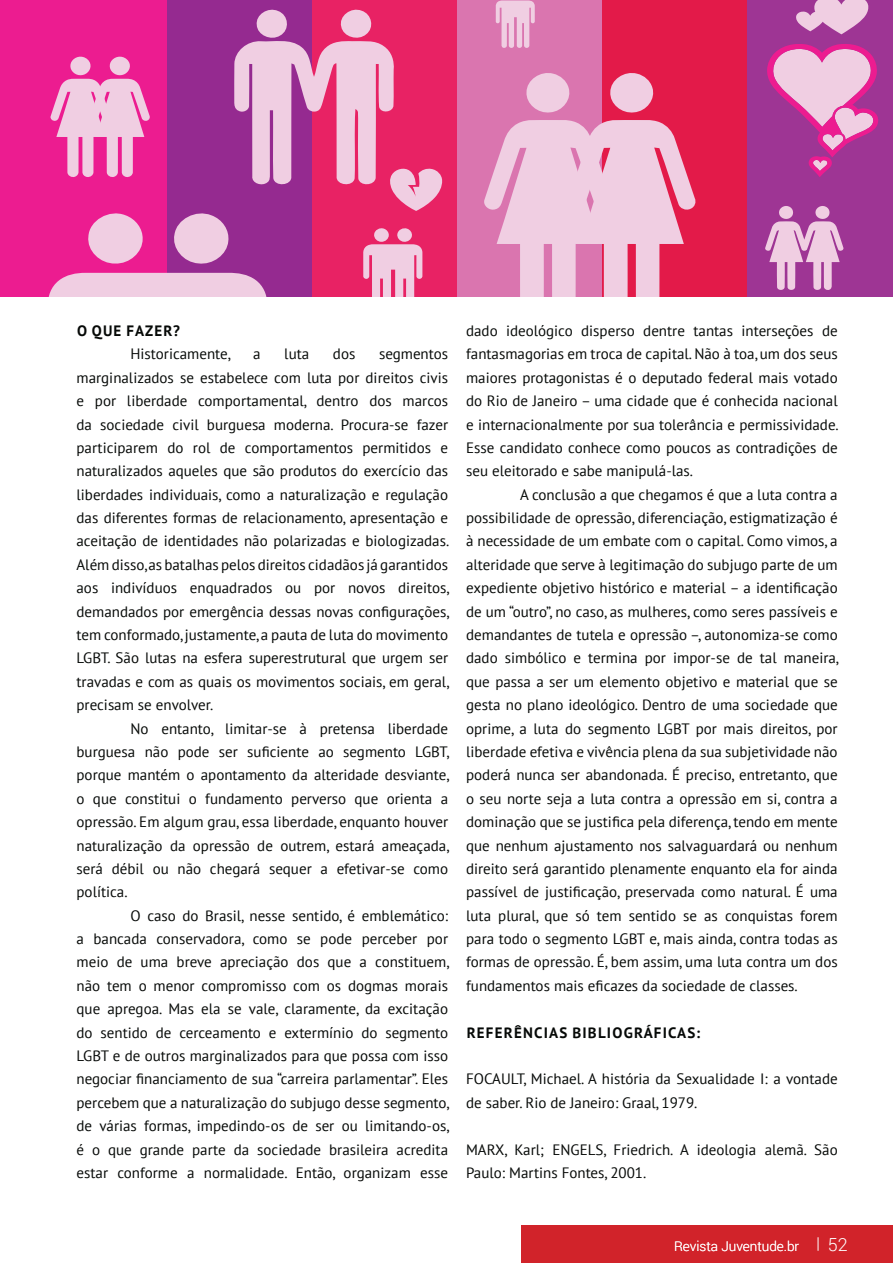
<style>
.page{position:relative;width:893px;height:1263px;background:#fff}
.page>*{position:absolute;margin:0;border:0;box-sizing:border-box;transform-origin:0 0}
.t1{font:300 18px "Roboto";color:#fff}
.t2{font:15px/23.4px "PT Sans";color:#060907;text-align:justify}
.t3{font:700 15px "PT Sans";letter-spacing:.08em;color:#060907}
.t4{font:300 13.5px "Roboto";color:#fff}
</style>
<div class="page">
<div style="left:737px;top:0;width:156px;height:297px;background:#9e3594"></div>
<div style="left:592px;top:0;width:155px;height:297px;background:#e31a49"></div>
<div style="left:447px;top:0;width:155px;height:297px;background:#da75af"></div>
<div style="left:302px;top:0;width:155px;height:297px;background:#e82264"></div>
<div style="left:0;top:0;width:167px;height:297px;background:#ec1c90"></div>
<svg style="left:484px;top:73px;width:212px;height:224px"></svg>
<svg style="left:496px;top:0;width:39px;height:48px"></svg>
<svg style="left:765px;top:206px;width:79px;height:84px"></svg>
<svg style="left:767px;top:44px;width:112px;height:133px"></svg>
<svg style="left:48px;top:6px;width:394px;height:291px"></svg>
<svg style="left:796px;top:0;width:72px;height:34px"></svg>
<div style="left:521px;top:1225px;width:372px;height:38px;background:#d1232a"></div>
<svg style="left:818px;top:1237px;width:1px;height:14px"></svg>
<p class="t3" style="left:77px;top:321px;width:104px">O QUE FAZER?</p>
<p class="t2" style="left:131px;top:342px;width:102px">Historicamente,</p>
<p class="t2" style="left:253px;top:342px;width:9px">a</p>
<p class="t2" style="left:284px;top:342px;width:26px">luta</p>
<p class="t2" style="left:333px;top:342px;width:24px">dos</p>
<p class="t2" style="left:77px;top:342px;width:374px;text-indent:302px">segmentos marginalizados se estabelece com luta por direitos civis e por liberdade comportamental, dentro dos marcos da sociedade civil burguesa moderna. Procura-se fazer participarem do rol de comportamentos permitidos e naturalizados aqueles que são produtos do exercício das liberdades individuais, como a naturalização e regulação das diferentes formas de relacionamento, apresentação e aceitação de identidades não polarizadas e biologizadas.<br>Além disso, as batalhas pelos direitos cidadãos já garantidos aos indivíduos enquadrados ou por novos direitos, demandados por emergência dessas novas configurações, tem conformado, justamente, a pauta de luta do movimento LGBT. São lutas na esfera superestrutural que urgem ser travadas e com as quais os movimentos sociais, em geral, precisam se envolver.</p>
<p class="t2" style="left:77px;top:716px;width:374px;text-indent:54px">No entanto, limitar-se à pretensa liberdade burguesa não pode ser suficiente ao segmento LGBT, porque mantém o apontamento da alteridade desviante, o que constitui o fundamento perverso que orienta a opressão. Em algum grau, essa liberdade, enquanto houver naturalização da opressão de outrem, estará ameaçada, será débil ou não chegará sequer a efetivar-se como política.</p>
<p class="t2" style="left:77px;top:903px;width:374px;text-indent:54px">O caso do Brasil, nesse sentido, é emblemático: a bancada conservadora, como se pode perceber por meio de uma breve apreciação dos que a constituem, não tem o menor compromisso com os dogmas morais que apregoa. Mas ela se vale, claramente, da excitação do sentido de cerceamento e extermínio do segmento LGBT e de outros marginalizados para que possa com isso negociar financiamento de sua “carreira parlamentar”. Eles percebem que a naturalização do subjugo desse segmento, de várias formas, impedindo-os de ser ou limitando-os, é o que grande parte da sociedade brasileira acredita estar conforme a normalidade. Então, organizam esse</p>
<p class="t2" style="left:466px;top:319px;width:374px">dado ideológico disperso dentre tantas interseções de fantasmagorias em troca de capital. Não à toa, um dos seus maiores protagonistas é o deputado federal mais votado do Rio de Janeiro – uma cidade que é conhecida nacional e internacionalmente por sua tolerância e permissividade.<br>Esse candidato conhece como poucos as contradições de seu eleitorado e sabe manipulá-las.</p>
<p class="t2" style="left:466px;top:482px;width:374px;text-indent:54px">A conclusão a que chegamos é que a luta contra a possibilidade de opressão, diferenciação, estigmatização é à necessidade de um embate com o capital. Como vimos, a alteridade que serve à legitimação do subjugo parte de um expediente objetivo histórico e material – a identificação de um “outro”, no caso, as mulheres, como seres passíveis e demandantes de tutela e opressão –, autonomiza-se como dado simbólico e termina por impor-se de tal maneira, que passa a ser um elemento objetivo e material que se gesta no plano ideológico. Dentro de uma sociedade que oprime, a luta do segmento LGBT por mais direitos, por liberdade efetiva e vivência plena da sua subjetividade não poderá nunca ser abandonada. É preciso, entretanto, que o seu norte seja a luta contra a opressão em si, contra a dominação que se justifica pela diferença, tendo em mente que nenhum ajustamento nos salvaguardará ou nenhum direito será garantido plenamente enquanto ela for ainda passível de justificação, preservada como natural. É uma luta plural, que só tem sentido se as conquistas forem para todo o segmento LGBT e, mais ainda, contra todas as formas de opressão. É, bem assim, uma luta contra um dos fundamentos mais eficazes da sociedade de classes.</p>
<p class="t3" style="left:467px;top:1022px;width:235px">REFERÊNCIAS BIBLIOGRÁFICAS:</p>
<p class="t2" style="left:466px;top:1067px;width:373px">FOCAULT, Michael. A história da Sexualidade I: a vontade de saber. Rio de Janeiro: Graal, 1979.</p>
<p class="t2" style="left:466px;top:1137px;width:373px">MARX, Karl; ENGELS, Friedrich. A ideologia alemã. São<br>Paulo: Martins Fontes, 2001.</p>
<p class="t4" style="left:674px;top:1237px;width:127px">Revista Juventude.br</p>
<p class="t1" style="left:828px;top:1232px;width:21px">52</p>
</div>
